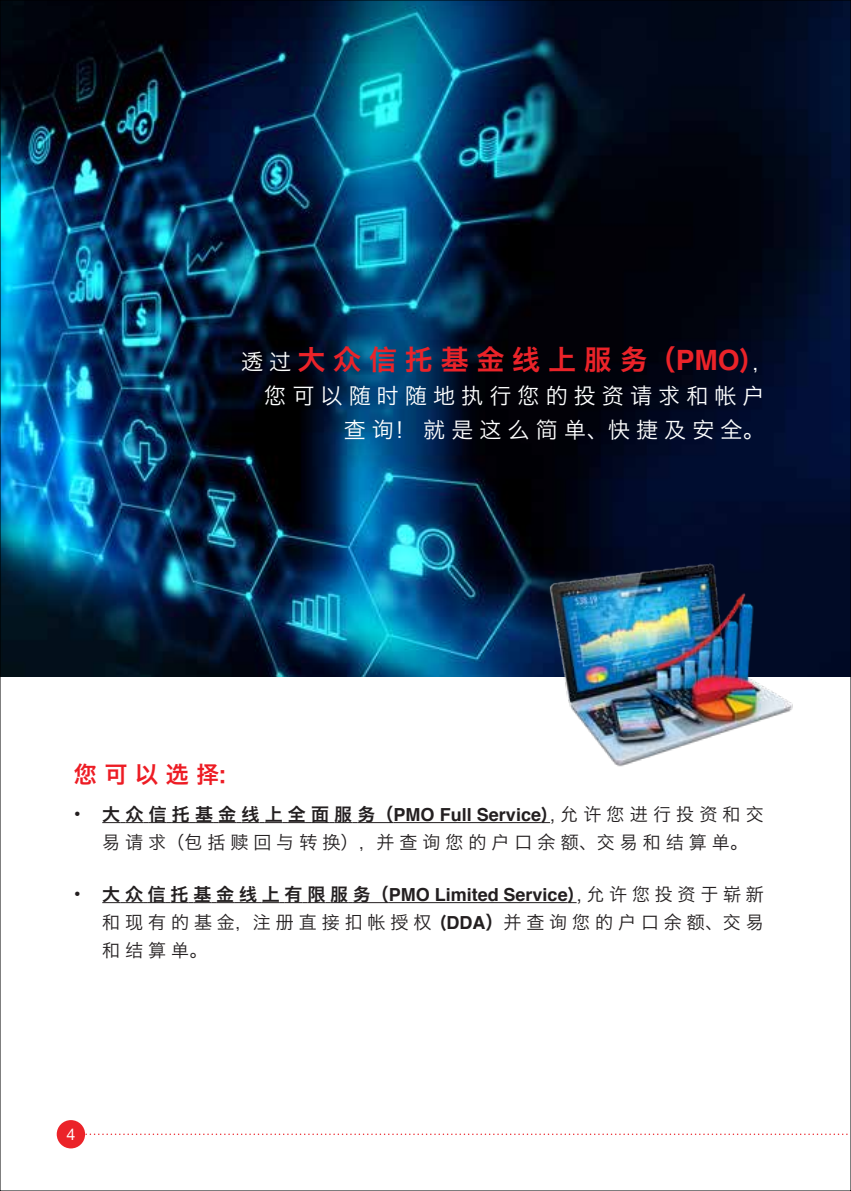
<style>
.page{position:relative;width:851px;height:1191px;background:#fff}
.page>*{position:absolute;margin:0;border:0;box-sizing:border-box;transform-origin:0 0}
.t1{font:28px "Hiragino Sans GB W6";letter-spacing:.28em;color:#eb2329}
.t2{font:23px "Hiragino Sans GB W6";color:#ed1c24}
.t3{font:22px/34px "Hiragino Sans GB W3";letter-spacing:.28em;color:#feffff;text-align:right}
.t4{font:18px/28px "Hiragino Sans GB W3";letter-spacing:.28em;color:#231f20}
.t5{font:700 18px "Helvetica";color:#231f20}
.t6{font:18px "Hiragino Sans GB W6";letter-spacing:.29em;color:#231f20}
.t7{font:16px "Helvetica Neue LT Std";color:#fff}
.s1{font-family:"Hiragino Sans GB W3";font-size:22px;color:#feffff}
.s2{font-family:"Helvetica";font-weight:700}
.s3{font-family:"Helvetica";font-size:20px}
.s4{font-family:"Helvetica"}
.s5{font-family:"Hiragino Sans GB W3"}
.s6{font-weight:400;font-size:20px}
.s7{font-family:"Hiragino Sans GB W6";font-weight:400}
.s8{font-weight:400}
.s9{font-family:"Hiragino Sans GB W3";font-weight:400}
.s10{font-family:"Hiragino Sans GB W6"}
</style>
<div class="page">
<img style="left:2px;top:2px;width:846px;height:674px">
<svg style="left:102px;top:822px;width:255px;height:1px"></svg>
<hr style="left:357px;top:822px;width:36px;height:1px;background:#231f20">
<hr style="left:393px;top:822px;width:148px;height:1px;background:#231f20">
<svg style="left:102px;top:902px;width:251px;height:1px"></svg>
<hr style="left:353px;top:902px;width:36px;height:1px;background:#231f20">
<hr style="left:389px;top:902px;width:178px;height:1px;background:#231f20">
<img style="left:531px;top:551px;width:275px;height:216px">
<svg style="left:85px;top:1133px;width:763px;height:3px"></svg>
<div style="left:57px;top:1120px;width:28px;height:28px;background:#eb2329;border-radius:50%"></div>
<h1 class="t1" style="left:241px;top:341px;width:525px"><span class="s1">透过</span>大众信托基金线上服务（<span class="s2">PMO</span>)<span class="s1">,</span></h1>
<p class="t3" style="left:264px;top:378px;width:501px">您可以随时随地执行您的投资请求和帐户查询！ 就是这么简单、快捷及安全。</p>
<p class="t2" style="left:74px;top:759px;width:153px">您 可 以 选 择:</p>
<p class="t6" style="left:74px;top:802px;width:691px"><span class="s3">•</span> 大众信托基金线上全面服务（<span class="s2">PMO Full Service</span>)<span class="s4">,</span> <span class="s5">允许您进行投资和交</span></p>
<p class="t4" style="left:102px;top:827px;width:647px">易请求（包括赎回与转换），并查询您的户口余额、交易和结算单。</p>
<p class="t5" style="left:74px;top:880px;width:691px"><span class="s6">•</span> <span class="s7">大众信托基金线上有限服务（</span>PMO Limited Service<span class="s7">)</span><span class="s8">,</span> <span class="s9">允许您投资于崭新</span></p>
<p class="t4" style="left:102px;top:907px;width:663px">和现有的基金，注册直接扣帐授权 <span class="s10">(</span><span class="s2">DDA</span><span class="s10">）</span>并查询您的户口余额、交易和结算单。</p>
<p class="t7" style="left:66px;top:1124px;width:10px">4</p>
</div>
